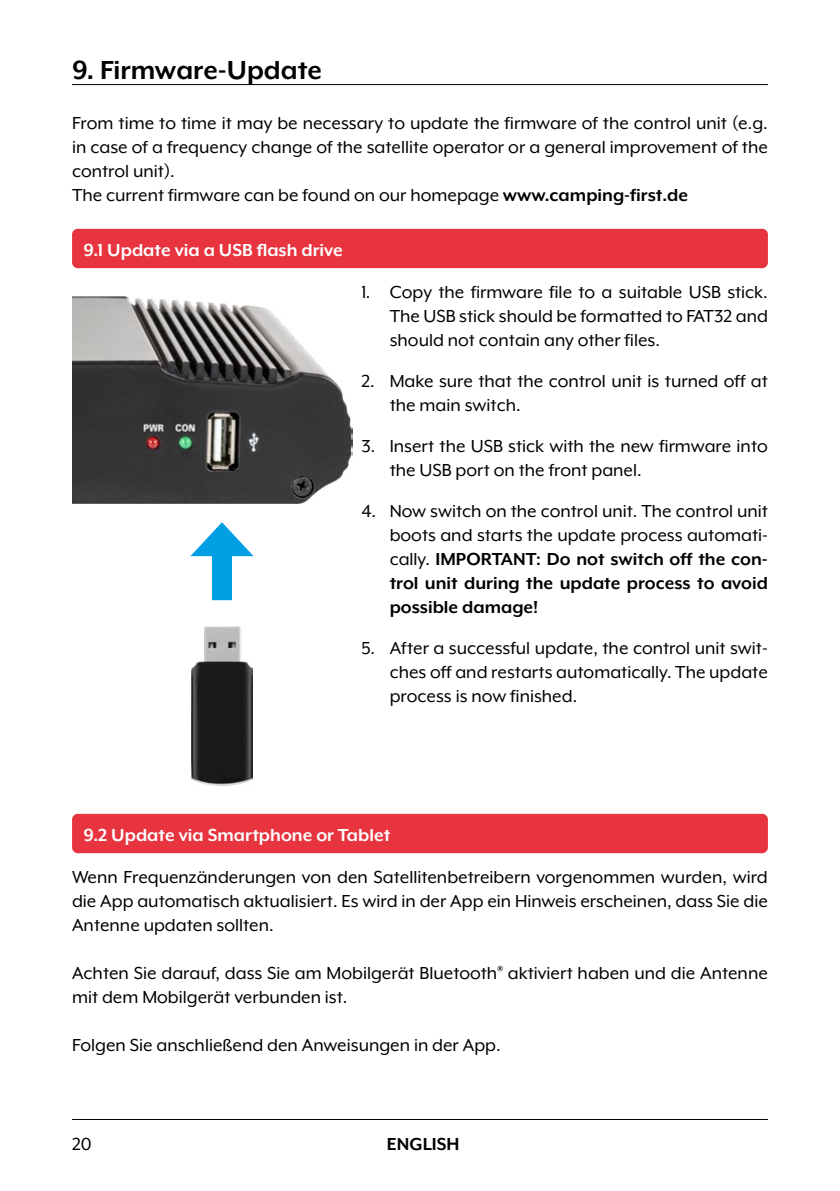
<style>
.page{position:relative;width:840px;height:1191px;background:#fff}
.page>*{position:absolute;margin:0;border:0;box-sizing:border-box;transform-origin:0 0}
.t1{font:700 30px "Mr Eaves XL Mod OT";color:#000}
.t2{font:20px/24px "Mr Eaves XL Mod OT";color:#000}
.t3{font:700 20px "Mr Eaves XL Mod OT";color:#fff}
.t4{font:700 20px "Mr Eaves XL Mod OT";color:#000}
.s1{font-weight:700}
</style>
<div class="page">
<hr style="left:72px;top:84px;width:695px;height:1px;background:#000">
<hr style="left:72px;top:1119px;width:695px;height:1px;background:#000">
<div style="left:72px;top:229px;width:695px;height:39px;background:#e7343f;border-radius:6px"></div>
<div style="left:72px;top:814px;width:695px;height:39px;background:#e7343f;border-radius:6px"></div>
<img style="left:72px;top:296px;width:280px;height:207px">
<img style="left:192px;top:626px;width:60px;height:159px">
<div style="left:212px;top:543px;width:20px;height:57px;background:#009fe3"></div>
<svg style="left:190px;top:522px;width:63px;height:34px"></svg>
<h1 class="t1" style="left:72px;top:55px;width:251px">9. Firmware-Update</h1>
<p class="t2" style="left:72px;top:111px;width:697px">From time to time it may be necessary to update the firmware of the control unit (e.g. in case of a frequency change of the satellite operator or a general improvement of the control unit).<br>The current firmware can be found on our homepage <span class="s1">www.camping-first.de</span></p>
<p class="t3" style="left:83px;top:240px;width:261px">9.1 Update via a USB flash drive</p>
<p class="t2" style="left:389px;top:280px;width:379px;text-align:justify;text-indent:-28px">1. Copy the firmware file to a suitable USB stick.<br>The USB stick should be formatted to FAT32 and should not contain any other files.</p>
<p class="t2" style="left:389px;top:369px;width:379px;text-indent:-28px">2. Make sure that the control unit is turned off at the main switch.</p>
<p class="t2" style="left:389px;top:434px;width:379px;text-indent:-28px">3. Insert the USB stick with the new firmware into the USB port on the front panel.</p>
<p class="t2" style="left:389px;top:499px;width:379px;text-align:justify;text-indent:-28px">4. Now switch on the control unit. The control unit boots and starts the update process automati&shy;cally. <span class="s1">IMPORTANT: Do not switch off the con&shy;trol unit during the update process to avoid possible damage!</span></p>
<p class="t2" style="left:389px;top:636px;width:379px;text-align:justify;text-indent:-28px">5. After a successful update, the control unit swit&shy;ches off and restarts automatically. The update process is now finished.</p>
<p class="t3" style="left:83px;top:825px;width:308px">9.2 Update via Smartphone or Tablet</p>
<p class="t2" style="left:72px;top:865px;width:697px;text-align:justify">Wenn Frequenzänderungen von den Satellitenbetreibern vorgenommen wurden, wird die App automatisch aktualisiert. Es wird in der App ein Hinweis erscheinen, dass Sie die Antenne updaten sollten.</p>
<p class="t2" style="left:72px;top:961px;width:697px">Achten Sie darauf, dass Sie am Mobilgerät Bluetooth<sup>®</sup> aktiviert haben und die Antenne mit dem Mobilgerät verbunden ist.</p>
<p class="t2" style="left:72px;top:1033px;width:430px">Folgen Sie anschließend den Anweisungen in der App.</p>
<p class="t2" style="left:72px;top:1132px;width:21px">20</p>
<p class="t4" style="left:387px;top:1134px;width:74px">ENGLISH</p>
</div>
